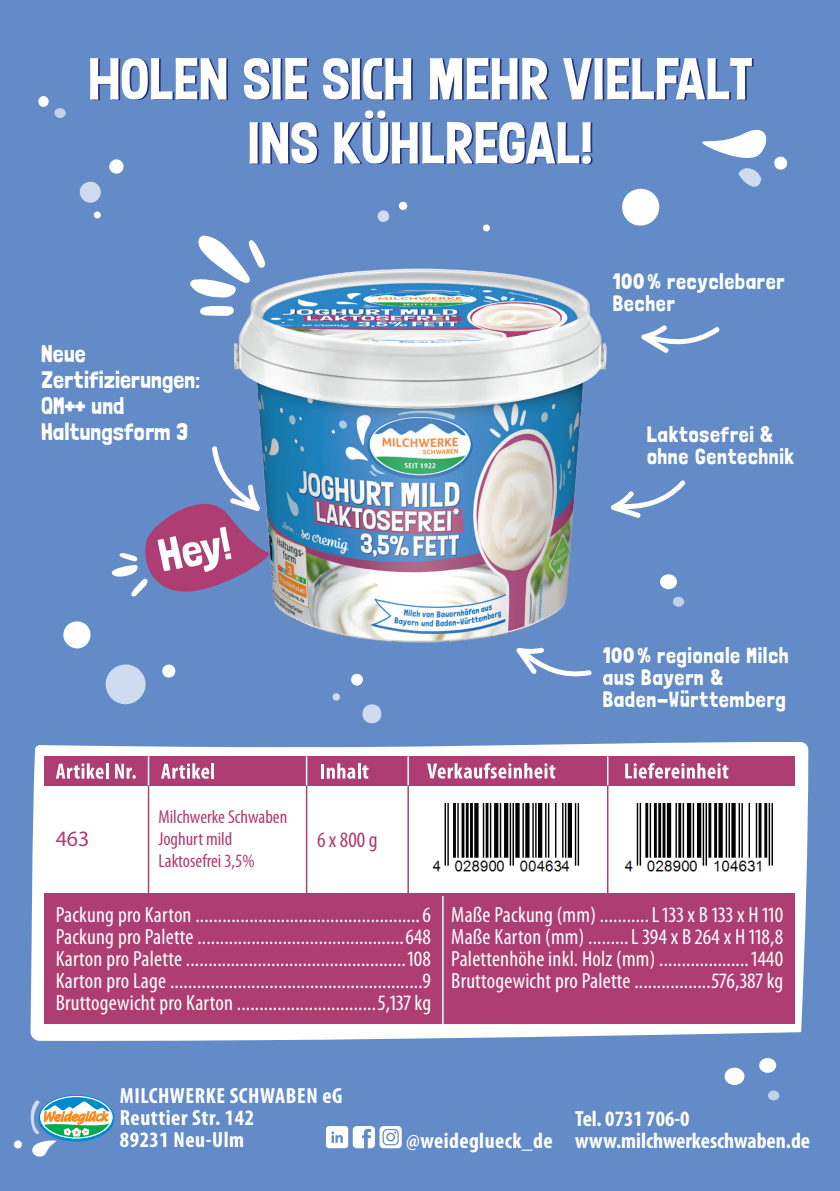
<style>
.page{position:relative;width:840px;height:1191px;background:#fff}
.page>*{position:absolute;margin:0;border:0;box-sizing:border-box;transform-origin:0 0}
.t1{font:64px/64px "Elixir Sans";color:#fff;text-align:center}
.t2{font:62px "Elixir Sans";color:#fff}
.t3{font:46px "Londrina Solid";color:#fff}
.t4{font:24px/26px "Londrina Solid";color:#fff}
.t5{font:condensed 22px/22px "Myriad Pro";letter-spacing:.01em;color:#fff;text-align:justify}
.t6{font:22px/22px "Londrina Solid";letter-spacing:.025em;color:#fff}
.t7{font:700 condensed 22px/22px "Myriad Pro";letter-spacing:.02em;color:#fff}
.t8{font:700 condensed 22px/22px "Myriad Pro";color:#fff}
.t9{font:condensed 22px "Myriad Pro";color:#ad3d72}
.t10{font:22px "Myriad Pro";color:#ad3d72}
.t11{font:condensed 18.8px/22px "Myriad Pro";color:#ad3d72}
.s1{color:#25346e}
</style>
<div class="page">
<div style="left:0;top:0;width:839px;height:1191px;background:#638bc8"></div>
<svg style="left:30px;top:742px;width:777px;height:299px;background:#f3f2f7"></svg>
<div style="left:44px;top:756px;width:750px;height:29px;background:#ad3d72"></div>
<div style="left:44px;top:894px;width:750px;height:130px;background:#ad3d72"></div>
<svg style="left:56px;top:763px;width:29px;height:15px"></svg>
<hr style="left:148px;top:785px;width:1px;height:113px;background:#ad3d72">
<hr style="left:606px;top:785px;width:2px;height:113px;background:#ad3d72">
<hr style="left:407px;top:785px;width:1px;height:113px;background:#ad3d72">
<hr style="left:306px;top:785px;width:1px;height:113px;background:#ad3d72">
<hr style="left:442px;top:896px;width:1px;height:130px;background:#fff">
<img style="left:429px;top:804px;width:159px;height:70px">
<img style="left:621px;top:804px;width:160px;height:70px">
<img style="left:85px;top:181px;width:669px;height:612px">
<svg style="left:326px;top:1126px;width:75px;height:22px"></svg>
<svg style="left:640px;top:324px;width:80px;height:30px"></svg>
<svg style="left:516px;top:647px;width:76px;height:30px"></svg>
<div style="left:38px;top:96px;width:11px;height:11px;background:#fff;border-radius:50%"></div>
<svg style="left:54px;top:108px;width:12px;height:10px"></svg>
<div style="left:659px;top:574px;width:17px;height:15px;background:#fff;border-radius:50%"></div>
<svg style="left:672px;top:597px;width:11px;height:10px"></svg>
<div style="left:758px;top:1058px;width:17px;height:14px;background:#fff;border-radius:50%"></div>
<svg style="left:767px;top:1090px;width:11px;height:10px"></svg>
<div style="left:724px;top:1067px;width:20px;height:18px;background:#fff;border-radius:50%"></div>
<svg style="left:610px;top:479px;width:76px;height:39px"></svg>
<div style="left:14px;top:1140px;width:8px;height:8px;background:#fff;border-radius:50%"></div>
<svg style="left:31px;top:1097px;width:78px;height:60px"></svg>
<svg style="left:350px;top:673px;width:13px;height:13px"></svg>
<svg style="left:362px;top:704px;width:19px;height:19px"></svg>
<svg style="left:332px;top:693px;width:8px;height:7px"></svg>
<svg style="left:701px;top:129px;width:86px;height:58px"></svg>
<svg style="left:111px;top:445px;width:165px;height:152px"></svg>
<svg style="left:200px;top:305px;width:34px;height:11px"></svg>
<svg style="left:189px;top:235px;width:76px;height:63px"></svg>
<svg style="left:106px;top:664px;width:39px;height:40px"></svg>
<svg style="left:161px;top:663px;width:15px;height:15px"></svg>
<svg style="left:63px;top:620px;width:29px;height:29px"></svg>
<svg style="left:619px;top:186px;width:42px;height:42px"></svg>
<svg style="left:80px;top:182px;width:21px;height:21px"></svg>
<svg style="left:93px;top:211px;width:8px;height:8px"></svg>
<svg style="left:109px;top:159px;width:15px;height:15px"></svg>
<svg style="left:398px;top:201px;width:9px;height:10px"></svg>
<svg style="left:377px;top:210px;width:12px;height:12px"></svg>
<svg style="left:482px;top:224px;width:8px;height:8px"></svg>
<h1 class="t1" style="left:88px;top:48px;width:665px">HOLEN SIE SICH MEHR VIELFALT<br>INS KUHLREGAL!</h1>
<h2 class="t2" style="left:363px;top:57px;width:25px">.<span class="s1">.</span></h2>
<p class="t4" style="left:41px;top:340px;width:160px">Neue<br>Zertifizierungen:<br>QM++ und<br>Haltungsform 3</p>
<h3 class="t3" style="left:154px;top:529px;width:74px;rotate:-11deg">Hey!</h3>
<p class="t6" style="left:612px;top:270px;width:173px">100% recyclebarer<br>Becher</p>
<p class="t6" style="left:646px;top:423px;width:149px">Laktosefrei &amp; ohne Gentechnik</p>
<p class="t6" style="left:602px;top:643px;width:187px">100% regionale Milch aus Bayern &amp;<br>Baden-Württemberg</p>
<p class="t11" style="left:158px;top:805px;width:130px">Milchwerke Schwaben<br>Joghurt mild<br>Laktosefrei 3,5%</p>
<p class="t10" style="left:56px;top:824px;width:35px">463</p>
<p class="t9" style="left:317px;top:826px;width:62px">6 x 800 g</p>
<p class="t5" style="left:56px;top:903px;width:377px">Packung pro Karton ..................................................6<br>Packung pro Palette ..............................................648<br>Karton pro Palette .................................................108<br>Karton pro Lage ........................................................9<br>Bruttogewicht pro Karton ...............................5,137 kg</p>
<p class="t5" style="left:451px;top:903px;width:333px">Maße Packung (mm) ...........L133 x B 133 x H 110<br>Maße Karton (mm) .........L 394 x B 264 x H 118,8<br>Palettenhöhe inkl. Holz (mm) ....................1440<br>Bruttogewicht pro Palette .................576,387 kg</p>
<p class="t7" style="left:120px;top:1084px;width:224px">MILCHWERKE SCHWABEN eG<br>Reuttier Str. 142<br>89231 Neu-Ulm</p>
<p class="t7" style="left:406px;top:1129px;width:148px">@weideglueck_de</p>
<p class="t8" style="left:574px;top:1107px;width:236px">Tel. 0731 706-0 www.milchwerkeschwaben.de</p>
</div>
